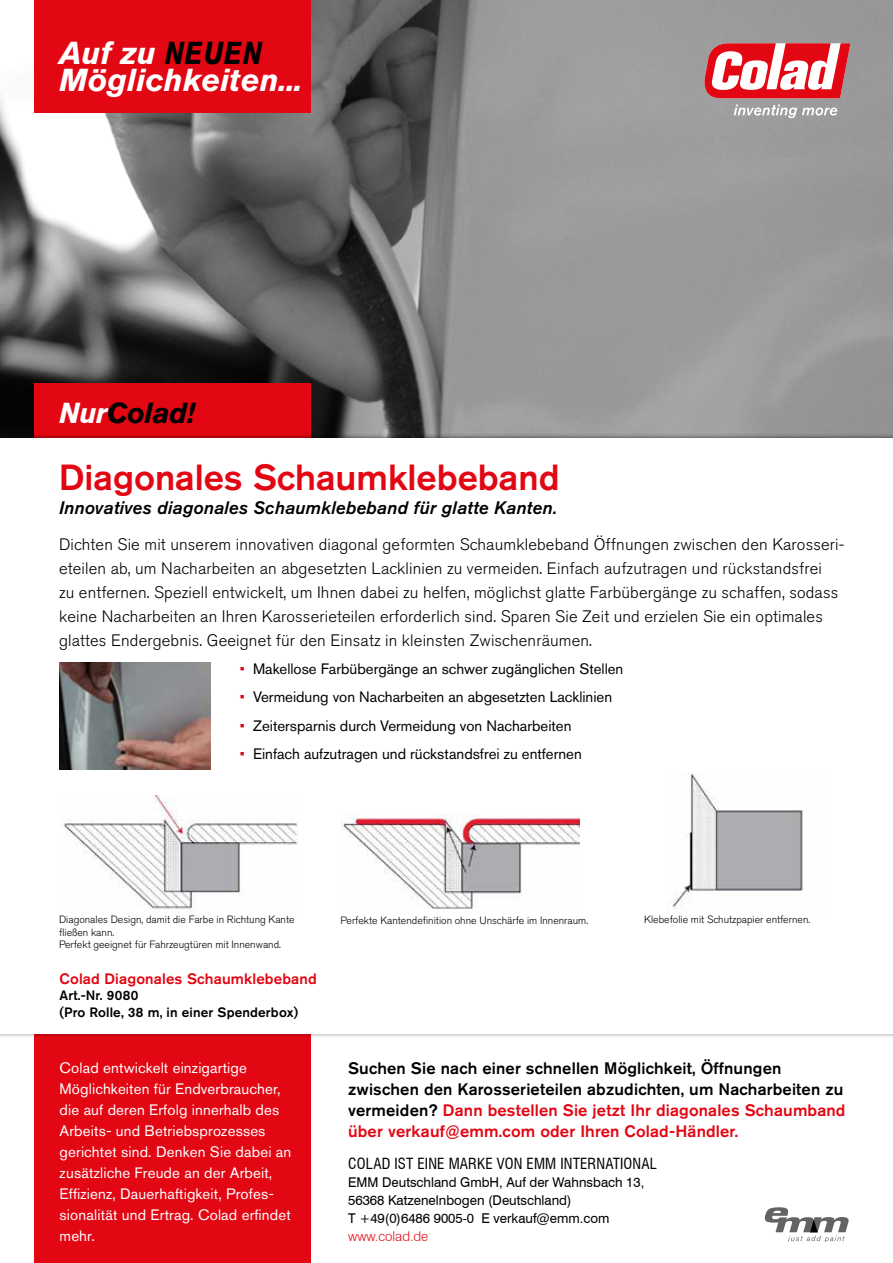
<style>
.page{position:relative;width:893px;height:1263px;background:#fff}
.page>*{position:absolute;margin:0;border:0;box-sizing:border-box;transform-origin:0 0}
.t1{font:500 36px "Akzidenz Grotesk Pro";color:#e30613}
.t2{font:italic 700 31.5px/27.2px "Akzidenz Grotesk Pro";color:#fff}
.t3{font:italic 700 28.65px "Akzidenz Grotesk Pro";letter-spacing:-.02em;color:#000}
.t4{font:italic 500 18px "Akzidenz Grotesk Pro";letter-spacing:.01em;color:#000}
.t5{font:300 16.5px/24px "Akzidenz Grotesk Pro";letter-spacing:.01em;color:#000}
.t6{font:500 16.5px/21px "Akzidenz Grotesk Pro";letter-spacing:.01em;color:#000}
.t7{font:15px/21px "Akzidenz Grotesk Pro";letter-spacing:.01em;color:#fff}
.t8{font:15px "Akzidenz Grotesk Pro";color:#000}
.t9{font:condensed 15px "Swiss 721 BT";letter-spacing:.01em;color:#000}
.t10{font:500 15px "Akzidenz Grotesk Pro";letter-spacing:.01em;color:#e30613}
.t11{font:13.5px/18px "Swiss 721 BT";color:#000}
.t12{font:500 13.5px/16.5px "Akzidenz Grotesk Pro";letter-spacing:.01em;color:#000}
.t13{font:300 13.5px "Swiss 721 BT";color:#e30613}
.t14{font:300 10.5px/12.6px "Akzidenz Grotesk Pro";color:#000}
.s1{color:#000}
.s2{color:#fff}
.s3{color:#e30613}
</style>
<div class="page">
<img style="left:0;top:0;width:893px;height:434px">
<div style="left:34px;top:0;width:276px;height:113px;background:#e30613"></div>
<div style="left:34px;top:383px;width:276px;height:880px;background:#e30613"></div>
<svg style="left:699px;top:42px;width:151px;height:56px"></svg>
<svg style="left:734px;top:105px;width:103px;height:13px"></svg>
<svg style="left:765px;top:1207px;width:84px;height:34px"></svg>
<div style="left:0;top:438px;width:893px;height:595px;background:#fff"></div>
<img style="left:64px;top:795px;width:234px;height:114px">
<img style="left:340px;top:813px;width:239px;height:96px">
<img style="left:666px;top:773px;width:139px;height:136px">
<img style="left:60px;top:662px;width:151px;height:108px">
<h2 class="t2" style="left:60px;top:38px;width:244px">Auf zu <span class="s1">NEUEN<br></span>Möglichkeiten...</h2>
<h3 class="t3" style="left:60px;top:394px;width:137px"><span class="s2">Nur</span>Colad!</h3>
<h1 class="t1" style="left:59px;top:454px;width:502px">Diagonales Schaumklebeband</h1>
<p class="t4" style="left:59px;top:496px;width:500px">Innovatives diagonales Schaumklebeband für glatte Kanten.</p>
<p class="t5" style="left:59px;top:532px;width:787px">Dichten Sie mit unserem innovativen diagonal geformten Schaumklebeband Öffnungen zwischen den Karosseri&shy;eteilen ab, um Nacharbeiten an abgesetzten Lacklinien zu vermeiden. Einfach aufzutragen und rückstandsfrei<br>zu entfernen. Speziell entwickelt, um Ihnen dabei zu helfen, möglichst glatte Farbübergänge zu schaffen, sodass keine Nacharbeiten an Ihren Karosserieteilen erforderlich sind. Sparen Sie Zeit und erzielen Sie ein optimales glattes Endergebnis. Geeignet für den Einsatz in kleinsten Zwischenräumen.</p>
<p class="t8" style="left:240px;top:658px;width:385px"><span class="s3">•</span> Makellose Farbübergänge an schwer zugänglichen Stellen</p>
<p class="t8" style="left:240px;top:687px;width:374px"><span class="s3">•</span> Vermeidung von Nacharbeiten an abgesetzten Lacklinien</p>
<p class="t8" style="left:240px;top:715px;width:333px"><span class="s3">•</span> Zeitersparnis durch Vermeidung von Nacharbeiten</p>
<p class="t8" style="left:240px;top:744px;width:343px"><span class="s3">•</span> Einfach aufzutragen und rückstandsfrei zu entfernen</p>
<p class="t14" style="left:59px;top:913px;width:237px">Diagonales Design, damit die Farbe in Richtung Kante fließen kann.<br>Perfekt geeignet für Fahrzeugtüren mit Innenwand.</p>
<p class="t14" style="left:340px;top:914px;width:249px">Perfekte Kantendefinition ohne Unschärfe im Innenraum.</p>
<p class="t14" style="left:644px;top:913px;width:168px">Klebefolie mit Schutzpapier entfernen.</p>
<p class="t10" style="left:60px;top:968px;width:259px">Colad Diagonales Schaumklebeband</p>
<p class="t12" style="left:60px;top:987px;width:240px">Art.-Nr. 9080<br>(Pro Rolle, 38 m, in einer Spenderbox)</p>
<p class="t7" style="left:60px;top:1057px;width:233px">Colad entwickelt einzigartige<br>Möglichkeiten für Endverbraucher, die auf deren Erfolg innerhalb des<br>Arbeits- und Betriebsprozesses gerichtet sind. Denken Sie dabei an zusätzliche Freude an der Arbeit,<br>Effizienz, Dauerhaftigkeit, Profes&shy;sionalität und Ertrag. Colad erfindet mehr.</p>
<p class="t6" style="left:348px;top:1057px;width:499px">Suchen Sie nach einer schnellen Möglichkeit, Öffnungen zwischen den Karosserieteilen abzudichten, um Nacharbeiten zu vermeiden? <span class="s3">Dann bestellen Sie jetzt Ihr diagonales Schaumband über verkauf@emm.com oder Ihren Colad-Händler.</span></p>
<p class="t9" style="left:348px;top:1154px;width:310px">COLAD IST EINE MARKE VON EMM INTERNATIONAL</p>
<p class="t11" style="left:348px;top:1173px;width:298px">EMM Deutschland GmbH, Auf der Wahnsbach 13,<br>56368 Katzenelnbogen (Deutschland)<br>T +49(0)6486 9005-0 E verkauf@emm.com</p>
<p class="t13" style="left:348px;top:1228px;width:82px">www.colad.de</p>
</div>
